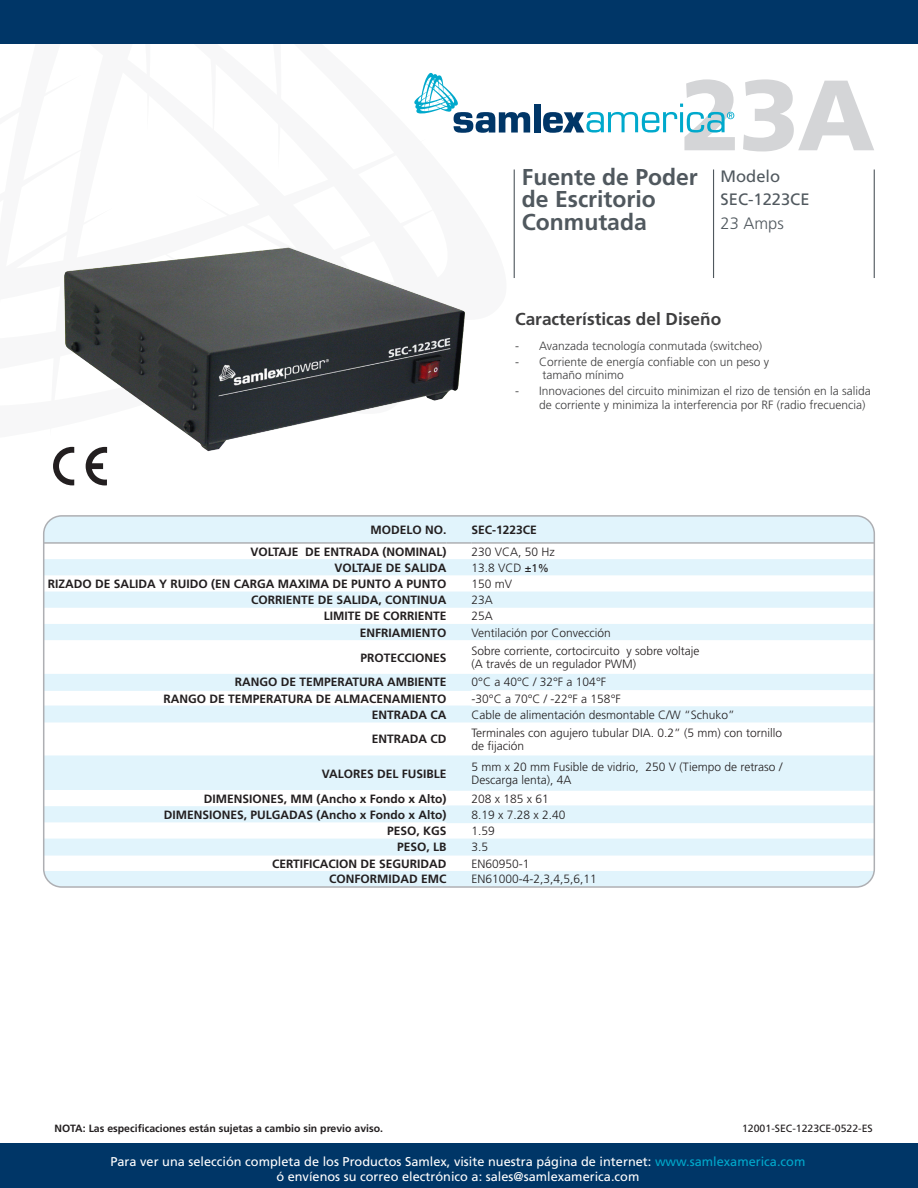
<style>
.page{position:relative;width:918px;height:1188px;background:#fff}
.page>*{position:absolute;margin:0;border:0;box-sizing:border-box;transform-origin:0 0}
.t1{font:900 99.75px "Frutiger LT Std";color:#d4d5d7}
.t2{font:700 22.95px/22.5px "Frutiger LT Std";color:#50585e}
.t3{font:700 17.25px "Frutiger LT Std";color:#3e3e3f}
.t4{font:16.5px/23.4px "Frutiger LT Std";color:#50585e}
.t5{font:300 16.5px "Frutiger LT Std";color:#50585e}
.t6{font:12.75px/15px "Frutiger LT Std";color:#fff}
.t7{font:700 12px "Frutiger LT Std";color:#231f20}
.t8{font:300 12px/13.5px "Frutiger LT Std";color:#231f20}
.t9{font:300 12px/13.5px "Frutiger LT Std";color:#3e3e3f}
.t10{font:700 10.5px "Frutiger LT Std";color:#231f20}
.t11{font:10.5px "Frutiger LT Std";color:#231f20}
.s1{font-weight:400;font-size:11.25px}
.s2{color:#00a9cc}
</style>
<div class="page">
<svg style="left:46px;top:518px;width:826px;height:367px;fill:#e8f6fc"></svg>
<hr style="left:44px;top:854px;width:402px;height:2px;background:#e1f4fc">
<hr style="left:446px;top:789px;width:26px;height:2px;background:#e1f4fc">
<hr style="left:472px;top:789px;width:402px;height:2px;background:#e1f4fc">
<hr style="left:446px;top:805px;width:26px;height:2px;background:#e1f4fc">
<hr style="left:472px;top:805px;width:402px;height:2px;background:#e1f4fc">
<svg style="left:446px;top:822px;width:26px;height:1px"></svg>
<hr style="left:472px;top:822px;width:402px;height:1px;background:#e1f4fc">
<hr style="left:446px;top:854px;width:26px;height:2px;background:#e1f4fc">
<hr style="left:472px;top:854px;width:402px;height:2px;background:#e1f4fc">
<hr style="left:44px;top:689px;width:402px;height:2px;background:#e1f4fc">
<hr style="left:446px;top:689px;width:26px;height:2px;background:#e1f4fc">
<hr style="left:44px;top:706px;width:402px;height:1px;background:#e1f4fc">
<svg style="left:446px;top:706px;width:26px;height:1px"></svg>
<hr style="left:44px;top:755px;width:402px;height:2px;background:#e1f4fc">
<hr style="left:446px;top:755px;width:26px;height:2px;background:#e1f4fc">
<hr style="left:472px;top:755px;width:402px;height:2px;background:#e1f4fc">
<hr style="left:44px;top:542px;width:402px;height:2px;background:#aeafb3">
<hr style="left:446px;top:542px;width:26px;height:2px;background:#aeafb3">
<hr style="left:472px;top:542px;width:402px;height:2px;background:#aeafb3">
<div style="left:43px;top:515px;width:832px;height:373px;border:2px solid #aeafb3;border-radius:18px"></div>
<svg style="left:95px;top:483px;width:12px;height:2px"></svg>
<svg style="left:63px;top:483px;width:11px;height:2px"></svg>
<div style="left:0;top:0;width:918px;height:43px;background:#003667"></div>
<div style="left:0;top:1143px;width:918px;height:45px;background:#003667"></div>
<div style="left:534px;top:104px;width:6px;height:29px;background:#003667"></div>
<svg style="left:414px;top:73px;width:116px;height:60px"></svg>
<svg style="left:543px;top:104px;width:191px;height:29px"></svg>
<hr style="left:514px;top:170px;width:1px;height:108px;background:#50585e">
<hr style="left:713px;top:170px;width:1px;height:108px;background:#50585e">
<hr style="left:874px;top:170px;width:1px;height:108px;background:#50585e">
<img style="left:53px;top:247px;width:412px;height:236px">
<h1 class="t1" style="left:680px;top:55px;width:196px">23A</h1>
<h3 class="t4" style="left:721px;top:165px;width:90px">Modelo<br>SEC-1223CE</h3>
<h3 class="t5" style="left:721px;top:214px;width:65px">23 Amps</h3>
<h2 class="t2" style="left:522px;top:165px;width:178px">Fuente de Poder de Escritorio<br>Conmutada</h2>
<h3 class="t3" style="left:515px;top:309px;width:208px">Características del Diseño</h3>
<p class="t9" style="left:515px;top:339px;width:249px">- Avanzada tecnología conmutada (switcheo)</p>
<p class="t9" style="left:542px;top:355px;width:228px;text-indent:-27px">- Corriente de energía confiable con un peso y tamaño mínimo</p>
<p class="t9" style="left:539px;top:385px;width:333px;text-indent:-24px">- Innovaciones del circuito minimizan el rizo de tensión en la salida de corriente y minimiza la interferencia por RF (radio frecuencia)</p>
<p class="t7" style="left:370px;top:522px;width:78px">MODELO NO.</p>
<p class="t7" style="left:472px;top:522px;width:67px">SEC-1223CE</p>
<p class="t7" style="left:251px;top:545px;width:197px">VOLTAJE DE ENTRADA (NOMINAL)</p>
<p class="t8" style="left:472px;top:545px;width:85px">230 VCA, 50 Hz</p>
<p class="t7" style="left:335px;top:561px;width:113px">VOLTAJE DE SALIDA</p>
<p class="t8" style="left:472px;top:561px;width:79px">13.8 VCD <span class="s1">±1%</span></p>
<p class="t7" style="left:48px;top:577px;width:400px">RIZADO DE SALIDA Y RUIDO (EN CARGA MAXIMA DE PUNTO A PUNTO</p>
<p class="t8" style="left:472px;top:577px;width:42px">150 mV</p>
<p class="t7" style="left:251px;top:593px;width:197px">CORRIENTE DE SALIDA, CONTINUA</p>
<p class="t8" style="left:472px;top:593px;width:23px">23A</p>
<p class="t7" style="left:324px;top:609px;width:124px">LIMITE DE CORRIENTE</p>
<p class="t8" style="left:472px;top:610px;width:23px">25A</p>
<p class="t7" style="left:360px;top:625px;width:88px">ENFRIAMIENTO</p>
<p class="t8" style="left:472px;top:626px;width:141px">Ventilación por Convección</p>
<p class="t7" style="left:360px;top:650px;width:88px">PROTECCIONES</p>
<p class="t8" style="left:472px;top:644px;width:230px">Sobre corriente, cortocircuito y sobre voltaje (A través de un regulador PWM)</p>
<p class="t7" style="left:235px;top:675px;width:213px">RANGO DE TEMPERATURA AMBIENTE</p>
<p class="t8" style="left:472px;top:676px;width:136px">0°C a 40°C / 32°F a 104°F</p>
<p class="t7" style="left:163px;top:691px;width:285px">RANGO DE TEMPERATURA DE ALMACENAMIENTO</p>
<p class="t8" style="left:472px;top:692px;width:151px">-30°C a 70°C / -22°F a 158°F</p>
<p class="t7" style="left:372px;top:708px;width:76px">ENTRADA CA</p>
<p class="t8" style="left:472px;top:708px;width:265px">Cable de alimentación desmontable C/W “Schuko”</p>
<p class="t7" style="left:372px;top:732px;width:76px">ENTRADA CD</p>
<p class="t8" style="left:472px;top:726px;width:312px">Terminales con agujero tubular DIA. 0.2” (5 mm) con tornillo de fijación</p>
<p class="t7" style="left:322px;top:767px;width:126px">VALORES DEL FUSIBLE</p>
<p class="t8" style="left:472px;top:760px;width:312px">5 mm x 20 mm Fusible de vidrio, 250 V (Tiempo de retraso /<br>Descarga lenta), 4A</p>
<p class="t7" style="left:204px;top:791px;width:244px">DIMENSIONES, MM (Ancho x Fondo x Alto)</p>
<p class="t8" style="left:472px;top:792px;width:79px">208 x 185 x 61</p>
<p class="t7" style="left:164px;top:808px;width:284px">DIMENSIONES, PULGADAS (Ancho x Fondo x Alto)</p>
<p class="t8" style="left:472px;top:808px;width:96px">8.19 x 7.28 x 2.40</p>
<p class="t7" style="left:387px;top:824px;width:61px">PESO, KGS</p>
<p class="t8" style="left:472px;top:825px;width:25px">1.59</p>
<p class="t7" style="left:397px;top:840px;width:51px">PESO, LB</p>
<p class="t8" style="left:472px;top:840px;width:18px">3.5</p>
<p class="t7" style="left:272px;top:857px;width:176px">CERTIFICACION DE SEGURIDAD</p>
<p class="t8" style="left:472px;top:857px;width:60px">EN60950-1</p>
<p class="t7" style="left:329px;top:872px;width:119px">CONFORMIDAD EMC</p>
<p class="t8" style="left:472px;top:873px;width:127px">EN61000-4-2,3,4,5,6,11</p>
<p class="t10" style="left:55px;top:1122px;width:330px">NOTA: Las especificaciones están sujetas a cambio sin previo aviso.</p>
<p class="t11" style="left:742px;top:1122px;width:132px">12001-SEC-1223CE-0522-ES</p>
<p class="t6" style="left:110px;top:1155px;width:697px;text-align:center">Para ver una selección completa de los Productos Samlex, visite nuestra página de internet: <span class="s2">www.samlexamerica.com </span>ó envíenos su correo electrónico a: sales@samlexamerica.com</p>
<p class="t6" style="left:347px;top:1153px;width:226px;text-indent:199px">a vía email a: sales@samlexamerica.com</p>
</div>
